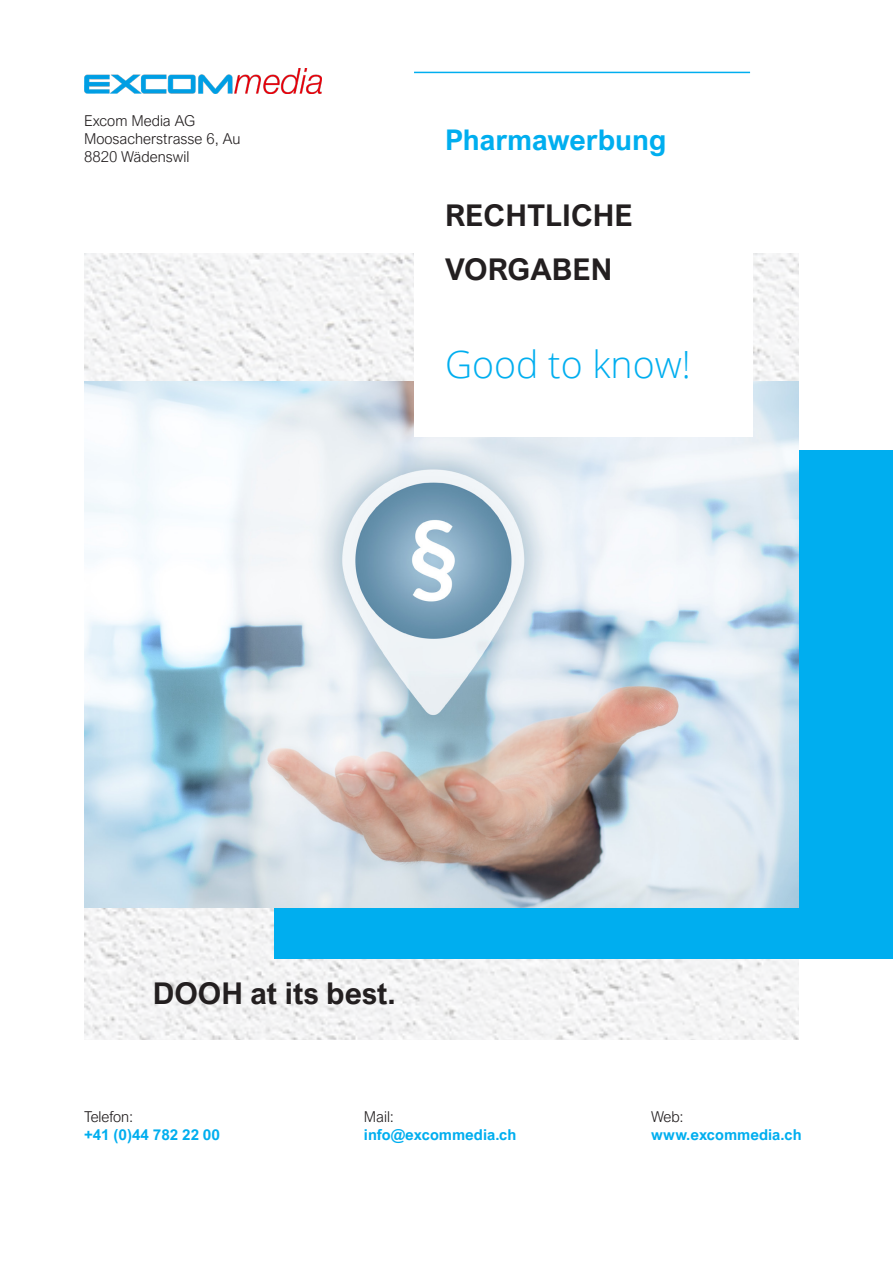
<style>
.page{position:relative;width:893px;height:1263px;background:#fff}
.page>*{position:absolute;margin:0;border:0;box-sizing:border-box;transform-origin:0 0}
.t1{font:300 37.5px "Open Sans";color:#00aeef}
.t2{font:700 30px/54px "Arial Nova";color:#231f20}
.t3{font:700 28.5px "Arial Nova";color:#00aeef}
.t4{font:300 15px/18px "Arial Nova";color:#231f20}
.t5{font:700 15px "Arial Nova";color:#00aeef}
</style>
<div class="page">
<img style="left:84px;top:253px;width:714px;height:786px">
<img style="left:84px;top:69px;width:237px;height:24px">
<hr style="left:414px;top:72px;width:336px;height:1px;background:#00aeef">
<div style="left:274px;top:450px;width:619px;height:508px;background:#00aeef"></div>
<img style="left:84px;top:382px;width:714px;height:526px">
<div style="left:414px;top:109px;width:338px;height:327px;background:#fff"></div>
<p class="t4" style="left:84px;top:112px;width:158px">Excom Media AG<br>Moosacherstrasse 6, Au<br>8820 Wädenswil</p>
<h3 class="t3" style="left:445px;top:123px;width:223px">Pharmawerbung</h3>
<h2 class="t2" style="left:445px;top:188px;width:189px">RECHTLICHE<br>VORGABEN</h2>
<h1 class="t1" style="left:445px;top:338px;width:247px">Good to know!</h1>
<h2 class="t2" style="left:153px;top:967px;width:245px">DOOH at its best.</h2>
<p class="t4" style="left:84px;top:1108px;width:51px">Telefon:</p>
<p class="t5" style="left:84px;top:1126px;width:137px">+41 (0)44 782 22 00</p>
<p class="t4" style="left:364px;top:1108px;width:32px">Mail:</p>
<p class="t5" style="left:364px;top:1126px;width:154px">info@excommedia.ch</p>
<p class="t4" style="left:651px;top:1108px;width:34px">Web:</p>
<p class="t5" style="left:651px;top:1126px;width:152px">www.excommedia.ch</p>
</div>
